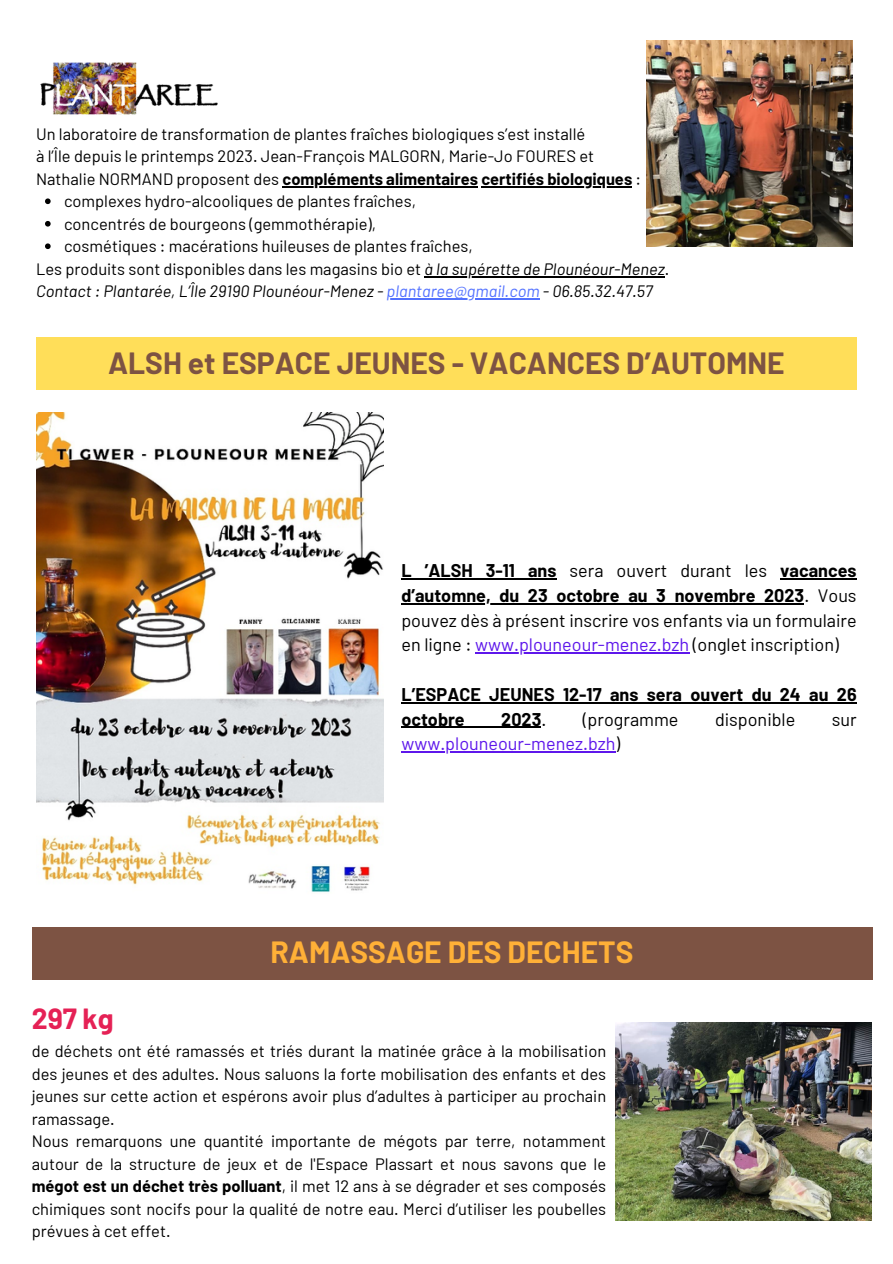
<style>
.page{position:relative;width:893px;height:1264px;background:#fff}
.page>*{position:absolute;margin:0;border:0;box-sizing:border-box;transform-origin:0 0}
.t1{font:700 30px "Barlow";color:#7d5343}
.t2{font:700 30px "Barlow";color:#ffb037}
.t3{font:700 28.5px "Barlow";color:#e52155}
.t4{font:18px/24.8px "Barlow";color:#000;text-align:justify}
.t5{font:700 18px/24.8px "Barlow";color:#000}
.t6{font:18px "Barlow";color:#5e17eb}
.t7{font:16.5px/22.5px "Barlow";color:#000;text-align:justify}
.t8{font:italic 16.5px "Barlow";color:#000}
.t9{font:700 16.5px "Barlow";color:#000}
.s1{font-weight:400}
.s2{font-style:italic}
.s3{color:#5271ff}
.s4{font-weight:700}
.s5{color:#5e17eb}
.s6{color:#000}
</style>
<div class="page">
<div style="left:36px;top:337px;width:820px;height:52px;background:#ffde59"></div>
<img style="left:36px;top:412px;width:347px;height:481px">
<img style="left:615px;top:1022px;width:256px;height:198px">
<hr style="left:401px;top:578px;width:155px;height:1px;background:#000">
<hr style="left:780px;top:578px;width:76px;height:1px;background:#000">
<hr style="left:401px;top:603px;width:403px;height:1px;background:#000">
<hr style="left:475px;top:652px;width:214px;height:1px;background:#5e17eb">
<hr style="left:401px;top:702px;width:455px;height:1px;background:#000">
<hr style="left:401px;top:726px;width:140px;height:2px;background:#000">
<hr style="left:401px;top:751px;width:214px;height:1px;background:#5e17eb">
<div style="left:32px;top:927px;width:840px;height:52px;background:#7d5343"></div>
<svg style="left:45px;top:198px;width:6px;height:6px"></svg>
<svg style="left:45px;top:221px;width:6px;height:5px"></svg>
<svg style="left:45px;top:243px;width:6px;height:6px"></svg>
<hr style="left:282px;top:186px;width:196px;height:1px;background:#000">
<hr style="left:481px;top:186px;width:151px;height:1px;background:#000">
<hr style="left:424px;top:276px;width:240px;height:1px;background:#000">
<hr style="left:386px;top:298px;width:153px;height:2px;background:#5271ff">
<img style="left:40px;top:62px;width:178px;height:53px">
<img style="left:646px;top:41px;width:206px;height:206px">
<p class="t7" style="left:36px;top:122px;width:551px">Un laboratoire de transformation de plantes fraîches biologiques s’est installé</p>
<p class="t7" style="left:36px;top:145px;width:559px">à l’Île depuis le printemps 2023. Jean-François MALGORN, Marie-Jo FOURES et</p>
<p class="t9" style="left:36px;top:168px;width:606px"><span class="s1">Nathalie NORMAND proposent des</span> compléments alimentaires certifiés biologiques <span class="s1">:</span></p>
<p class="t7" style="left:64px;top:190px;width:353px">complexes hydro-alcooliques de plantes fraîches,</p>
<p class="t7" style="left:64px;top:212px;width:313px">concentrés de bourgeons (gemmothérapie),</p>
<p class="t7" style="left:64px;top:234px;width:410px">cosmétiques : macérations huileuses de plantes fraîches,</p>
<p class="t7" style="left:36px;top:257px;width:634px">Les produits sont disponibles dans les magasins bio et <span class="s2">à la supérette de Plounéour-Menez</span>.</p>
<p class="t8" style="left:36px;top:281px;width:618px">Contact : Plantarée, L’Île 29190 Plounéour-Menez - <span class="s3">plantaree@gmail.com</span> - 06.85.32.47.57</p>
<p class="t1" style="left:108px;top:344px;width:678px">ALSH et ESPACE JEUNES - VACANCES D’AUTOMNE</p>
<p class="t4" style="left:401px;top:557px;width:456px"><span class="s4">L ’ALSH 3-11 ans</span> sera ouvert durant les <span class="s4">vacances d’automne, du 23 octobre au 3 novembre 2023</span>. Vous pouvez dès à présent inscrire vos enfants via un formulaire en ligne : <span class="s5">www.plouneour-menez.bzh</span> (onglet inscription)</p>
<p class="t5" style="left:401px;top:681px;width:456px">L’ESPACE JEUNES 12-17 ans sera ouvert du 24 au 26 octobre</p>
<p class="t5" style="left:501px;top:706px;width:47px">2023<span class="s1">.</span></p>
<p class="t4" style="left:583px;top:706px;width:97px">(programme</p>
<p class="t4" style="left:715px;top:706px;width:82px">disponible</p>
<p class="t4" style="left:831px;top:706px;width:26px">sur</p>
<p class="t6" style="left:401px;top:732px;width:220px">www.plouneour-menez.bzh<span class="s6">)</span></p>
<p class="t2" style="left:270px;top:933px;width:364px">RAMASSAGE DES DECHETS</p>
<p class="t3" style="left:32px;top:1000px;width:83px">297 kg</p>
<p class="t7" style="left:32px;top:1039px;width:576px">de déchets ont été ramassés et triés durant la matinée grâce à la mobilisation des jeunes et des adultes. Nous saluons la forte mobilisation des enfants et des jeunes sur cette action et espérons avoir plus d’adultes à participer au prochain ramassage.</p>
<p class="t7" style="left:32px;top:1129px;width:576px">Nous remarquons une quantité importante de mégots par terre, notamment autour de la structure de jeux et de l'Espace Plassart et nous savons que le <span class="s4">mégot est un déchet très polluant</span>, il met 12 ans à se dégrader et ses composés chimiques sont nocifs pour la qualité de notre eau. Merci d’utiliser les poubelles prévues à cet effet.</p>
</div>
